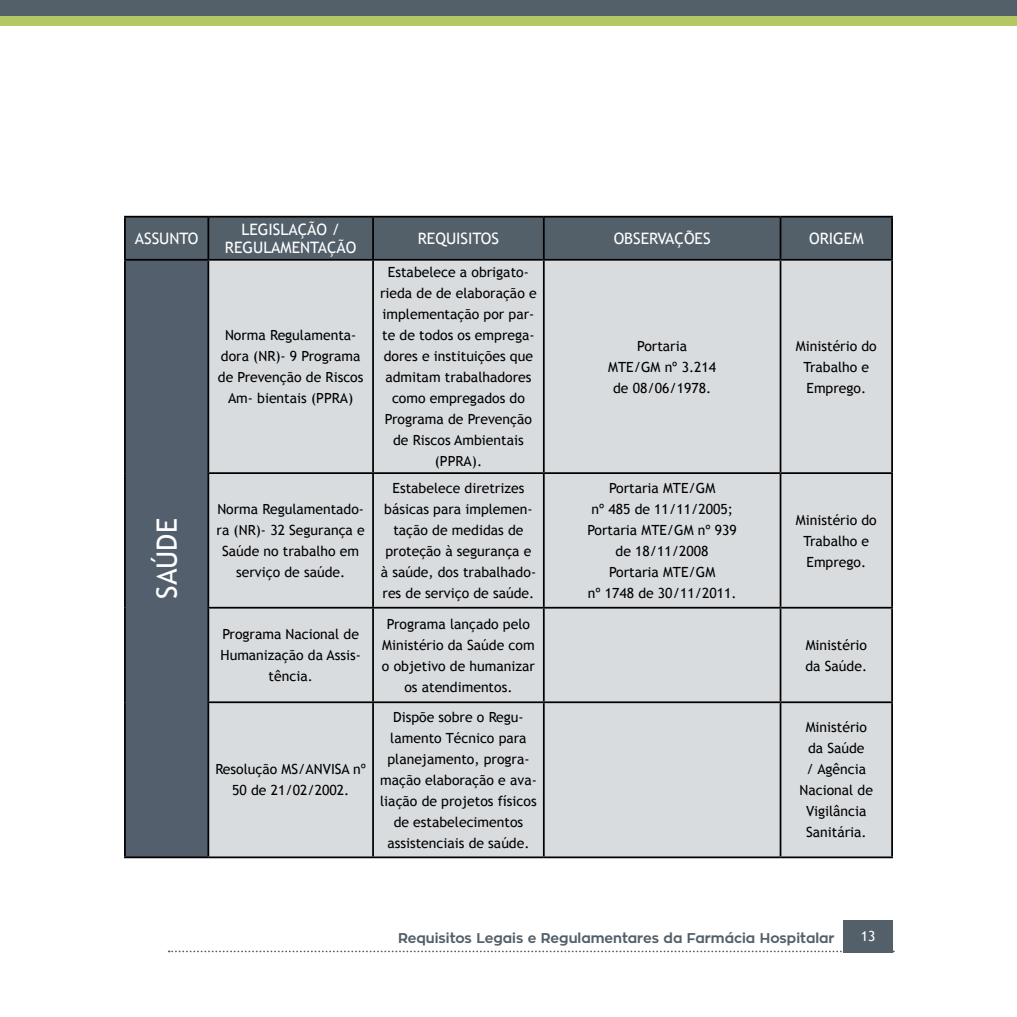
<style>
.page{position:relative;width:1017px;height:1017px;background:#fff}
.page>*{position:absolute;margin:0;border:0;box-sizing:border-box;transform-origin:0 0}
.t1{font:28px "Trebuchet MS";color:#fff}
.t2{font:15.75px/17.5px "Trebuchet MS";color:#fff;text-align:center}
.t3{font:14px/21px "Trebuchet MS";color:#000;text-align:center}
.t4{font:700 14px "Zona Pro";color:#535f69}
.t5{font:14px "Trebuchet MS";color:#fff}
</style>
<div class="page">
<svg style="left:169px;top:951px;width:725px;height:1px"></svg>
<div style="left:843px;top:920px;width:50px;height:32px;background:#535f69"></div>
<div style="left:0;top:0;width:1017px;height:17px;background:#535f69"></div>
<div style="left:0;top:16px;width:1017px;height:10px;background:#b3c863"></div>
<div style="left:125px;top:217px;width:83px;height:43px;background:#535f69"></div>
<div style="left:209px;top:218px;width:682px;height:41px;background:#535f69"></div>
<div style="left:125px;top:260px;width:83px;height:597px;background:#535f6d"></div>
<div style="left:209px;top:261px;width:682px;height:595px;background:#d9dcdf"></div>
<hr style="left:208px;top:216px;width:165px;height:2px;background:#000">
<hr style="left:373px;top:216px;width:171px;height:2px;background:#000">
<hr style="left:372px;top:218px;width:2px;height:41px;background:#000">
<hr style="left:544px;top:216px;width:236px;height:2px;background:#000">
<hr style="left:543px;top:218px;width:2px;height:41px;background:#000">
<hr style="left:780px;top:216px;width:113px;height:2px;background:#000">
<hr style="left:780px;top:218px;width:1px;height:41px;background:#000">
<hr style="left:891px;top:218px;width:2px;height:41px;background:#000">
<hr style="left:124px;top:856px;width:84px;height:2px;background:#000">
<hr style="left:208px;top:259px;width:165px;height:2px;background:#000">
<hr style="left:373px;top:259px;width:171px;height:2px;background:#000">
<hr style="left:372px;top:261px;width:2px;height:211px;background:#000">
<hr style="left:544px;top:259px;width:236px;height:2px;background:#000">
<hr style="left:543px;top:261px;width:2px;height:211px;background:#000">
<hr style="left:780px;top:259px;width:113px;height:2px;background:#000">
<hr style="left:780px;top:261px;width:1px;height:211px;background:#000">
<hr style="left:891px;top:261px;width:2px;height:211px;background:#000">
<hr style="left:207px;top:472px;width:166px;height:2px;background:#000">
<hr style="left:373px;top:472px;width:171px;height:2px;background:#000">
<hr style="left:372px;top:474px;width:2px;height:133px;background:#000">
<hr style="left:372px;top:609px;width:2px;height:92px;background:#000">
<hr style="left:372px;top:703px;width:2px;height:153px;background:#000">
<hr style="left:544px;top:472px;width:236px;height:2px;background:#000">
<hr style="left:543px;top:474px;width:2px;height:133px;background:#000">
<hr style="left:543px;top:609px;width:2px;height:92px;background:#000">
<hr style="left:543px;top:703px;width:2px;height:153px;background:#000">
<hr style="left:780px;top:472px;width:113px;height:2px;background:#000">
<hr style="left:780px;top:474px;width:1px;height:133px;background:#000">
<hr style="left:891px;top:474px;width:2px;height:133px;background:#000">
<hr style="left:780px;top:609px;width:1px;height:92px;background:#000">
<hr style="left:891px;top:609px;width:2px;height:92px;background:#000">
<hr style="left:780px;top:703px;width:1px;height:153px;background:#000">
<hr style="left:891px;top:703px;width:2px;height:153px;background:#000">
<hr style="left:207px;top:607px;width:166px;height:2px;background:#000">
<hr style="left:207px;top:701px;width:166px;height:2px;background:#000">
<hr style="left:208px;top:856px;width:165px;height:2px;background:#000">
<hr style="left:373px;top:607px;width:171px;height:2px;background:#000">
<hr style="left:373px;top:701px;width:171px;height:2px;background:#000">
<hr style="left:373px;top:856px;width:171px;height:2px;background:#000">
<hr style="left:544px;top:607px;width:236px;height:2px;background:#000">
<hr style="left:544px;top:701px;width:236px;height:2px;background:#000">
<hr style="left:544px;top:856px;width:236px;height:2px;background:#000">
<hr style="left:780px;top:607px;width:113px;height:2px;background:#000">
<hr style="left:780px;top:701px;width:113px;height:2px;background:#000">
<hr style="left:780px;top:856px;width:113px;height:2px;background:#000">
<hr style="left:124px;top:261px;width:2px;height:212px;background:#000">
<hr style="left:207px;top:261px;width:2px;height:211px;background:#000">
<hr style="left:124px;top:473px;width:2px;height:135px;background:#000">
<hr style="left:207px;top:474px;width:2px;height:133px;background:#000">
<hr style="left:124px;top:608px;width:2px;height:94px;background:#000">
<hr style="left:207px;top:609px;width:2px;height:92px;background:#000">
<hr style="left:124px;top:702px;width:2px;height:154px;background:#000">
<hr style="left:207px;top:703px;width:2px;height:153px;background:#000">
<hr style="left:124px;top:218px;width:2px;height:41px;background:#000">
<hr style="left:124px;top:216px;width:84px;height:2px;background:#000">
<hr style="left:207px;top:218px;width:2px;height:41px;background:#000">
<hr style="left:124px;top:259px;width:84px;height:2px;background:#000">
<p class="t2" style="left:135px;top:230px;width:65px">ASSUNTO</p>
<p class="t2" style="left:225px;top:221px;width:133px">LEGISLAÇÃO /<br>REGULAMENTAÇÃO</p>
<p class="t2" style="left:418px;top:230px;width:83px">REQUISITOS</p>
<p class="t2" style="left:614px;top:230px;width:98px">OBSERVAÇÕES</p>
<p class="t2" style="left:809px;top:230px;width:56px">ORIGEM</p>
<h1 class="t1" style="left:151px;top:599px;width:82px;rotate:-90deg">SAÚDE</h1>
<p class="t3" style="left:218px;top:325px;width:147px">Norma Regulamenta&shy;dora (NR)- 9 Programa de Prevenção de Riscos<br>Am- bientais (PPRA)</p>
<p class="t3" style="left:217px;top:499px;width:150px">Norma Regulamentado&shy;ra (NR)- 32 Segurança e<br>Saúde no trabalho em serviço de saúde.</p>
<p class="t3" style="left:380px;top:262px;width:158px">Estabelece a obrigato&shy;rieda de de elaboração e implementação por par&shy;te de todos os emprega&shy;dores e instituições que admitam trabalhadores como empregados do<br>Programa de Prevenção de Riscos Ambientais (PPRA).</p>
<p class="t3" style="left:608px;top:335px;width:109px">Portaria<br>MTE/GM nº 3.214 de 08/06/1978.</p>
<p class="t3" style="left:796px;top:335px;width:82px">Ministério do<br>Trabalho e<br>Emprego.</p>
<p class="t3" style="left:381px;top:478px;width:157px">Estabelece diretrizes básicas para implemen&shy;tação de medidas de proteção à segurança e à saúde, dos trabalhado&shy;res de serviço de saúde.</p>
<p class="t3" style="left:587px;top:478px;width:151px">Portaria MTE/GM<br>nº 485 de 11/11/2005;<br>Portaria MTE/GM nº 939 de 18/11/2008<br>Portaria MTE/GM<br>nº 1748 de 30/11/2011.</p>
<p class="t3" style="left:796px;top:509px;width:82px">Ministério do<br>Trabalho e<br>Emprego.</p>
<p class="t3" style="left:221px;top:624px;width:142px">Programa Nacional de<br>Humanização da Assis&shy;tência.</p>
<p class="t3" style="left:382px;top:613px;width:154px">Programa lançado pelo<br>Ministério da Saúde com o objetivo de humanizar os atendimentos.</p>
<p class="t3" style="left:805px;top:634px;width:63px;text-align:left">Ministério da Saúde.</p>
<p class="t3" style="left:215px;top:759px;width:152px">Resolução MS/ANVISA nº<br>50 de 21/02/2002.</p>
<p class="t3" style="left:380px;top:707px;width:158px">Dispõe sobre o Regu&shy;lamento Técnico para planejamento, progra&shy;mação elaboração e ava&shy;liação de projetos físicos de estabelecimentos assistenciais de saúde.</p>
<p class="t3" style="left:800px;top:717px;width:75px">Ministério da Saúde<br>/ Agência<br>Nacional de<br>Vigilância<br>Sanitária.</p>
<p class="t4" style="left:398px;top:929px;width:438px">Requisitos Legais e Regulamentares da Farmácia Hospitalar</p>
<p class="t5" style="left:861px;top:928px;width:16px">13</p>
</div>
